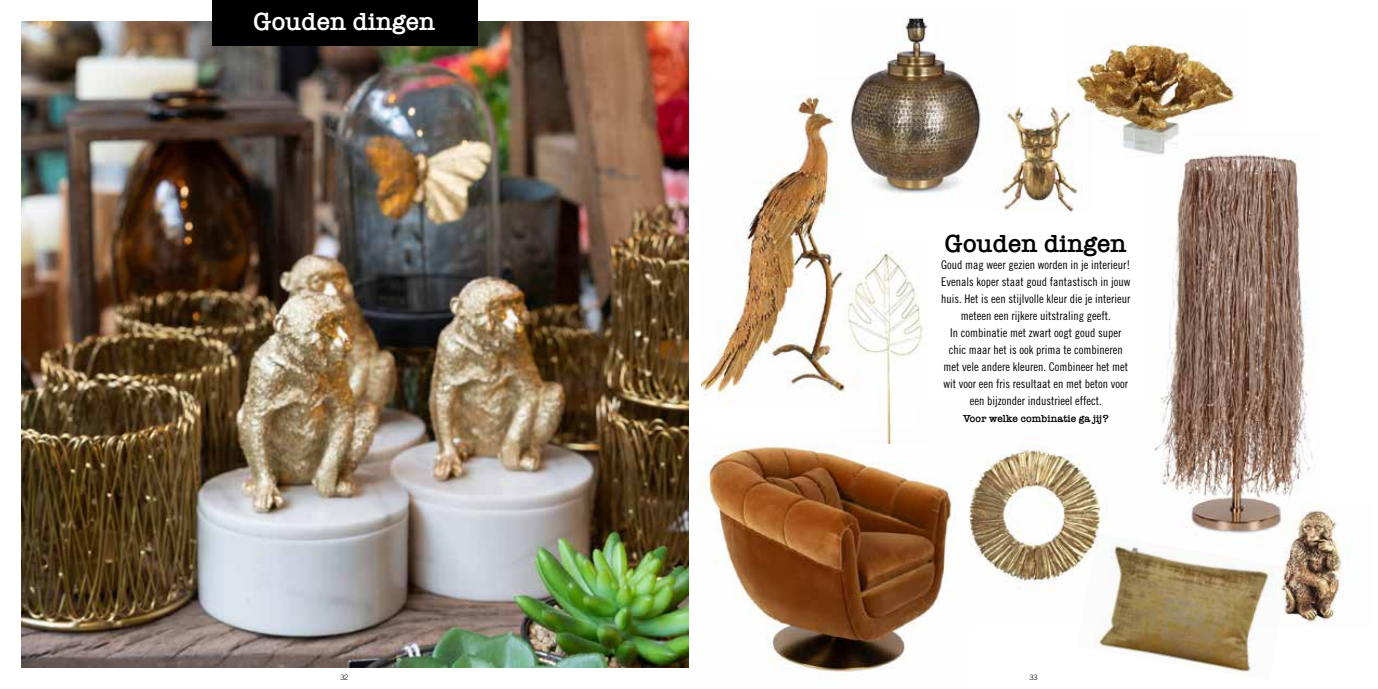
<style>
.page{position:relative;width:1378px;height:689px;background:#fff}
.page>*{position:absolute;margin:0;border:0;box-sizing:border-box;transform-origin:0 0}
.t1{font:600 25.5px "American Typewriter";color:#fff}
.t2{font:600 25.5px "American Typewriter";color:#000}
.t3{font:12px/17px "Trade Gothic LT Std Cn 18";color:#000;text-align:center}
.t4{font:600 10.5px "American Typewriter";color:#000}
.t5{font:300 7.5px "Trade Gothic LT Std";color:#000}
</style>
<div class="page">
<img style="left:861px;top:16px;width:120px;height:178px">
<img style="left:969px;top:445px;width:134px;height:147px">
<img style="left:705px;top:443px;width:251px;height:233px">
<img style="left:21px;top:21px;width:668px;height:647px">
<div style="left:212px;top:0;width:265px;height:45px;background:#000"></div>
<img style="left:1154px;top:152px;width:166px;height:381px">
<img style="left:996px;top:106px;width:86px;height:106px">
<img style="left:1249px;top:504px;width:99px;height:120px">
<img style="left:702px;top:84px;width:159px;height:321px">
<img style="left:1077px;top:533px;width:212px;height:140px">
<img style="left:843px;top:242px;width:80px;height:201px">
<img style="left:1066px;top:44px;width:179px;height:113px">
<h1 class="t1" style="left:254px;top:2px;width:183px">Gouden dingen</h1>
<h1 class="t2" style="left:945px;top:224px;width:183px">Gouden dingen</h1>
<p class="t3" style="left:941px;top:256px;width:191px">Goud mag weer gezien worden in je interieur!<br>Evenals koper staat goud fantastisch in jouw huis. Het is een stijlvolle kleur die je interieur meteen een rijkere uitstraling geeft.<br>In combinatie met zwart oogt goud super chic maar het is ook prima te combineren met vele andere kleuren. Combineer het met wit voor een fris resultaat en met beton voor een bijzonder industrieel effect.</p>
<p class="t4" style="left:963px;top:410px;width:147px">Voor welke combinatie ga jij?</p>
<p class="t5" style="left:340px;top:672px;width:10px">32</p>
<p class="t5" style="left:1029px;top:672px;width:10px">33</p>
</div>
